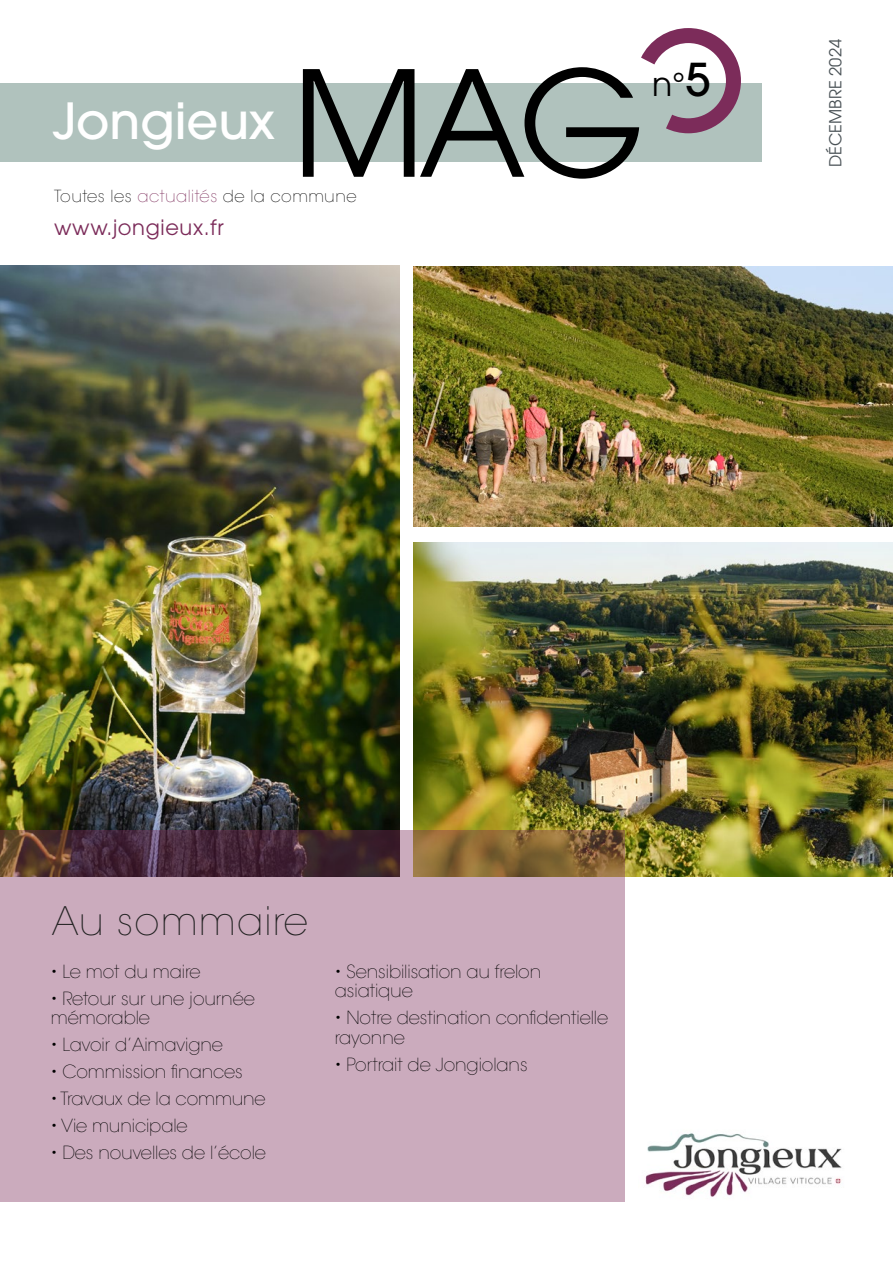
<style>
.page{position:relative;width:893px;height:1263px;background:#fff}
.page>*{position:absolute;margin:0;border:0;box-sizing:border-box;transform-origin:0 0}
.t1{font:145.5px "ITC Avant Garde Pro";color:#000}
.t2{font:500 49.5px "ITC Avant Garde Pro";color:#fff}
.t3{font:200 39px "ITC Avant Garde Std";letter-spacing:.03em;color:#212121}
.t4{font:33px "ITC Avant Garde Pro";color:#000}
.t5{font:21px "ITC Avant Garde Pro";letter-spacing:.03em;color:#7c2c5a}
.t6{font:200 18px/19.5px "ITC Avant Garde Std";letter-spacing:-.005em;color:#000}
.t7{font:200 16.5px "ITC Avant Garde Std";letter-spacing:.03em;color:#000}
.t8{font:16.5px "ITC Avant Garde Pro";color:#495155}
.s1{color:#7c2c5a}
.s2{font-weight:500;font-size:45px}
</style>
<div class="page">
<img style="left:0;top:265px;width:399px;height:565px">
<img style="left:414px;top:266px;width:479px;height:260px">
<img style="left:414px;top:543px;width:479px;height:334px">
<div style="left:0;top:83px;width:762px;height:79px;background:#b0c2bd"></div>
<svg style="left:641px;top:28px;width:100px;height:106px"></svg>
<svg style="left:0;top:830px;width:625px;height:371px;background:#bd9dac"></svg>
<img style="left:645px;top:1133px;width:197px;height:64px">
<p class="t2" style="left:53px;top:89px;width:224px">Jongieux</p>
<p class="t1" style="left:292px;top:33px;width:355px">MAG</p>
<p class="t7" style="left:54px;top:187px;width:304px">Toutes les <span class="s1">actualités</span> de la commune</p>
<p class="t5" style="left:54px;top:214px;width:171px">www.jongieux.fr</p>
<p class="t4" style="left:652px;top:63px;width:60px">n°<span class="s2">5</span></p>
<p class="t8" style="left:825px;top:167px;width:130px;rotate:-90deg">DÉCEMBRE 2024</p>
<p class="t3" style="left:52px;top:898px;width:258px">Au sommaire</p>
<p class="t6" style="left:51px;top:962px;width:151px">• Le mot du maire</p>
<p class="t6" style="left:51px;top:989px;width:206px">• Retour sur une journée mémorable</p>
<p class="t6" style="left:51px;top:1035px;width:174px">• Lavoir d’Aimavigne</p>
<p class="t6" style="left:51px;top:1062px;width:194px">• Commission finances</p>
<p class="t6" style="left:51px;top:1089px;width:216px">• Travaux de la commune</p>
<p class="t6" style="left:51px;top:1116px;width:138px">• Vie municipale</p>
<p class="t6" style="left:51px;top:1143px;width:217px">• Des nouvelles de l’école</p>
<p class="t6" style="left:335px;top:962px;width:208px">• Sensibilisation au frelon</p>
<p class="t6" style="left:335px;top:981px;width:79px">asiatique</p>
<p class="t6" style="left:335px;top:1008px;width:275px">• Notre destination confidentielle rayonne</p>
<p class="t6" style="left:335px;top:1055px;width:194px">• Portrait de Jongiolans</p>
</div>
